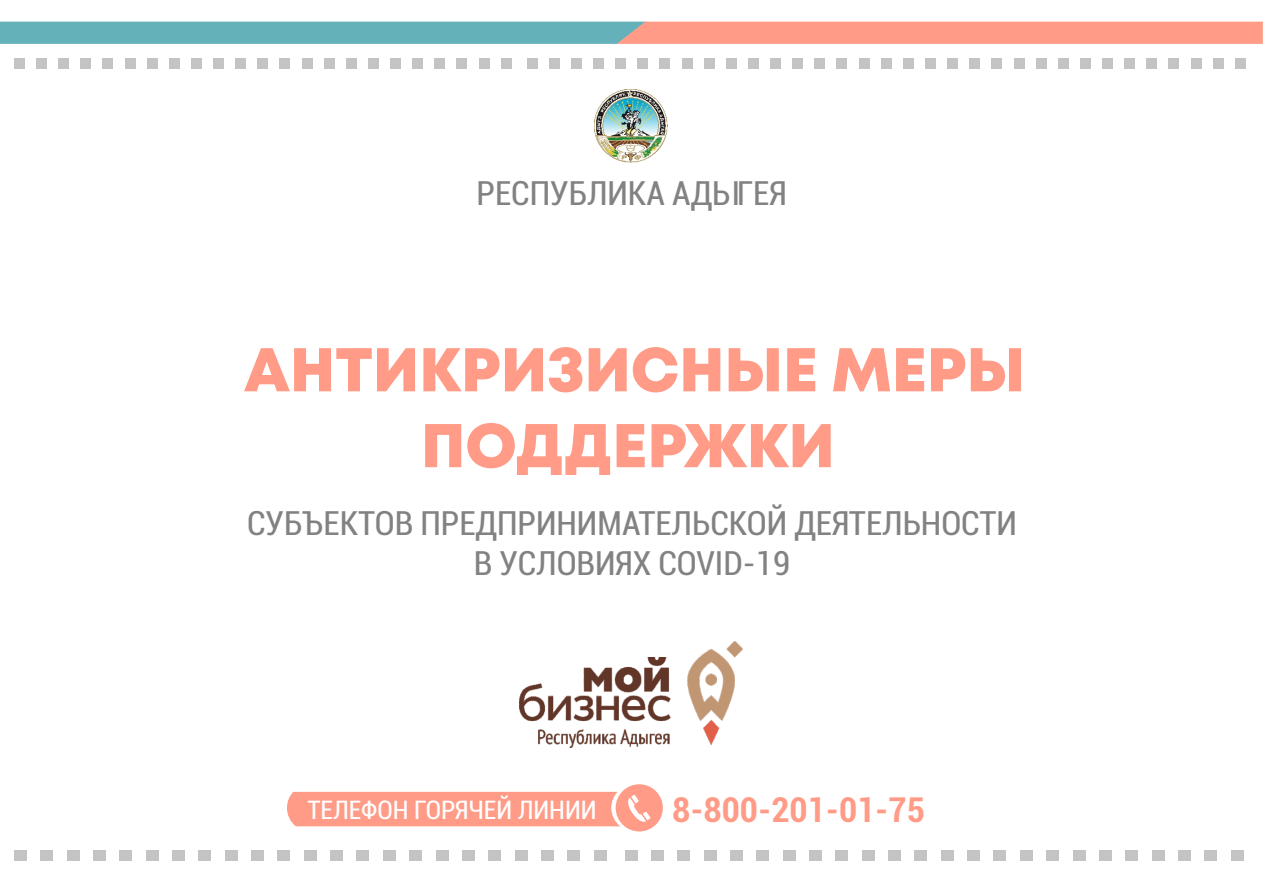
<style>
.page{position:relative;width:1263px;height:893px;background:#fff}
.page>*{position:absolute;margin:0;border:0;box-sizing:border-box;transform-origin:0 0}
.t1{font:61.65px/75.9px "Mont Heavy DEMO";color:#ff9b86;text-align:center}
.t2{font:700 condensed 34.65px "Roboto";color:#ff9b86}
.t3{font:condensed 33.45px/40.2px "Roboto";color:#818281;text-align:center}
.t4{font:condensed 25.8px "Roboto";color:#fff}
</style>
<div class="page">
<div style="left:287px;top:792px;width:333px;height:34px;background:#ff9b86"></div>
<img style="left:595px;top:89px;width:73px;height:73px">
<div style="left:616px;top:784px;width:47px;height:47px;background:#ff9b86;border-radius:50%"></div>
<svg style="left:628px;top:795px;width:22px;height:27px"></svg>
<svg style="left:0;top:22px;width:1263px;height:22px;background:#b1a6a0"></svg>
<div style="left:14px;top:59px;width:11px;height:10px;background:#c4c4c5"></div>
<div style="left:36px;top:59px;width:11px;height:10px;background:#c4c4c5"></div>
<div style="left:58px;top:59px;width:11px;height:10px;background:#c4c4c5"></div>
<div style="left:81px;top:59px;width:10px;height:10px;background:#c4c4c5"></div>
<div style="left:103px;top:59px;width:10px;height:10px;background:#c4c4c5"></div>
<div style="left:125px;top:59px;width:10px;height:10px;background:#c4c4c5"></div>
<div style="left:147px;top:59px;width:10px;height:10px;background:#c4c4c5"></div>
<div style="left:169px;top:59px;width:11px;height:10px;background:#c4c4c5"></div>
<div style="left:191px;top:59px;width:11px;height:10px;background:#c4c4c5"></div>
<div style="left:213px;top:59px;width:11px;height:10px;background:#c4c4c5"></div>
<div style="left:235px;top:59px;width:11px;height:10px;background:#c4c4c5"></div>
<div style="left:258px;top:59px;width:10px;height:10px;background:#c4c4c5"></div>
<div style="left:280px;top:59px;width:10px;height:10px;background:#c4c4c5"></div>
<div style="left:302px;top:59px;width:10px;height:10px;background:#c4c4c5"></div>
<div style="left:324px;top:59px;width:10px;height:10px;background:#c4c4c5"></div>
<div style="left:346px;top:59px;width:10px;height:10px;background:#c4c4c5"></div>
<div style="left:368px;top:59px;width:11px;height:10px;background:#c4c4c5"></div>
<div style="left:390px;top:59px;width:11px;height:10px;background:#c4c4c5"></div>
<div style="left:412px;top:59px;width:11px;height:10px;background:#c4c4c5"></div>
<div style="left:435px;top:59px;width:10px;height:10px;background:#c4c4c5"></div>
<div style="left:457px;top:59px;width:10px;height:10px;background:#c4c4c5"></div>
<div style="left:479px;top:59px;width:10px;height:10px;background:#c4c4c5"></div>
<div style="left:501px;top:59px;width:10px;height:10px;background:#c4c4c5"></div>
<div style="left:527px;top:59px;width:10px;height:10px;background:#c4c4c5"></div>
<div style="left:549px;top:59px;width:10px;height:10px;background:#c4c4c5"></div>
<div style="left:571px;top:59px;width:11px;height:10px;background:#c4c4c5"></div>
<div style="left:593px;top:59px;width:11px;height:10px;background:#c4c4c5"></div>
<div style="left:615px;top:59px;width:11px;height:10px;background:#c4c4c5"></div>
<div style="left:638px;top:59px;width:10px;height:10px;background:#c4c4c5"></div>
<div style="left:660px;top:59px;width:10px;height:10px;background:#c4c4c5"></div>
<div style="left:682px;top:59px;width:10px;height:10px;background:#c4c4c5"></div>
<div style="left:704px;top:59px;width:10px;height:10px;background:#c4c4c5"></div>
<div style="left:726px;top:59px;width:10px;height:10px;background:#c4c4c5"></div>
<div style="left:748px;top:59px;width:11px;height:10px;background:#c4c4c5"></div>
<div style="left:770px;top:59px;width:11px;height:10px;background:#c4c4c5"></div>
<div style="left:792px;top:59px;width:11px;height:10px;background:#c4c4c5"></div>
<div style="left:814px;top:59px;width:11px;height:10px;background:#c4c4c5"></div>
<div style="left:837px;top:59px;width:10px;height:10px;background:#c4c4c5"></div>
<div style="left:859px;top:59px;width:10px;height:10px;background:#c4c4c5"></div>
<div style="left:881px;top:59px;width:10px;height:10px;background:#c4c4c5"></div>
<div style="left:903px;top:59px;width:11px;height:10px;background:#c4c4c5"></div>
<div style="left:925px;top:59px;width:11px;height:10px;background:#c4c4c5"></div>
<div style="left:947px;top:59px;width:11px;height:10px;background:#c4c4c5"></div>
<div style="left:970px;top:59px;width:10px;height:10px;background:#c4c4c5"></div>
<div style="left:992px;top:59px;width:10px;height:10px;background:#c4c4c5"></div>
<div style="left:1014px;top:59px;width:10px;height:10px;background:#c4c4c5"></div>
<div style="left:1036px;top:59px;width:10px;height:10px;background:#c4c4c5"></div>
<div style="left:1058px;top:59px;width:10px;height:10px;background:#c4c4c5"></div>
<div style="left:1080px;top:59px;width:11px;height:10px;background:#c4c4c5"></div>
<div style="left:1102px;top:59px;width:11px;height:10px;background:#c4c4c5"></div>
<div style="left:1124px;top:59px;width:11px;height:10px;background:#c4c4c5"></div>
<div style="left:1146px;top:59px;width:11px;height:10px;background:#c4c4c5"></div>
<div style="left:1169px;top:59px;width:10px;height:10px;background:#c4c4c5"></div>
<div style="left:1191px;top:59px;width:10px;height:10px;background:#c4c4c5"></div>
<div style="left:1213px;top:59px;width:10px;height:10px;background:#c4c4c5"></div>
<div style="left:1235px;top:59px;width:10px;height:10px;background:#c4c4c5"></div>
<div style="left:14px;top:850px;width:13px;height:11px;background:#c4c4c5"></div>
<div style="left:41px;top:850px;width:12px;height:11px;background:#c4c4c5"></div>
<div style="left:67px;top:850px;width:12px;height:11px;background:#c4c4c5"></div>
<div style="left:93px;top:850px;width:13px;height:11px;background:#c4c4c5"></div>
<div style="left:120px;top:850px;width:12px;height:11px;background:#c4c4c5"></div>
<div style="left:146px;top:850px;width:12px;height:11px;background:#c4c4c5"></div>
<div style="left:172px;top:850px;width:13px;height:11px;background:#c4c4c5"></div>
<div style="left:199px;top:850px;width:12px;height:11px;background:#c4c4c5"></div>
<div style="left:225px;top:850px;width:12px;height:11px;background:#c4c4c5"></div>
<div style="left:251px;top:850px;width:13px;height:11px;background:#c4c4c5"></div>
<div style="left:278px;top:850px;width:12px;height:11px;background:#c4c4c5"></div>
<div style="left:304px;top:850px;width:12px;height:11px;background:#c4c4c5"></div>
<div style="left:330px;top:850px;width:13px;height:11px;background:#c4c4c5"></div>
<div style="left:357px;top:850px;width:12px;height:11px;background:#c4c4c5"></div>
<div style="left:383px;top:850px;width:12px;height:11px;background:#c4c4c5"></div>
<div style="left:409px;top:850px;width:13px;height:11px;background:#c4c4c5"></div>
<div style="left:436px;top:850px;width:12px;height:11px;background:#c4c4c5"></div>
<div style="left:462px;top:850px;width:12px;height:11px;background:#c4c4c5"></div>
<div style="left:488px;top:850px;width:13px;height:11px;background:#c4c4c5"></div>
<div style="left:515px;top:850px;width:12px;height:11px;background:#c4c4c5"></div>
<div style="left:541px;top:850px;width:13px;height:11px;background:#c4c4c5"></div>
<div style="left:567px;top:850px;width:13px;height:11px;background:#c4c4c5"></div>
<div style="left:594px;top:850px;width:12px;height:11px;background:#c4c4c5"></div>
<div style="left:625px;top:850px;width:12px;height:11px;background:#c4c4c5"></div>
<div style="left:651px;top:850px;width:13px;height:11px;background:#c4c4c5"></div>
<div style="left:677px;top:850px;width:13px;height:11px;background:#c4c4c5"></div>
<div style="left:704px;top:850px;width:12px;height:11px;background:#c4c4c5"></div>
<div style="left:730px;top:850px;width:13px;height:11px;background:#c4c4c5"></div>
<div style="left:756px;top:850px;width:13px;height:11px;background:#c4c4c5"></div>
<div style="left:783px;top:850px;width:12px;height:11px;background:#c4c4c5"></div>
<div style="left:809px;top:850px;width:13px;height:11px;background:#c4c4c5"></div>
<div style="left:836px;top:850px;width:12px;height:11px;background:#c4c4c5"></div>
<div style="left:862px;top:850px;width:12px;height:11px;background:#c4c4c5"></div>
<div style="left:888px;top:850px;width:13px;height:11px;background:#c4c4c5"></div>
<div style="left:915px;top:850px;width:12px;height:11px;background:#c4c4c5"></div>
<div style="left:941px;top:850px;width:12px;height:11px;background:#c4c4c5"></div>
<div style="left:967px;top:850px;width:13px;height:11px;background:#c4c4c5"></div>
<div style="left:994px;top:850px;width:12px;height:11px;background:#c4c4c5"></div>
<div style="left:1020px;top:850px;width:13px;height:11px;background:#c4c4c5"></div>
<div style="left:1046px;top:850px;width:13px;height:11px;background:#c4c4c5"></div>
<div style="left:1073px;top:850px;width:12px;height:11px;background:#c4c4c5"></div>
<div style="left:1099px;top:850px;width:13px;height:11px;background:#c4c4c5"></div>
<div style="left:1126px;top:850px;width:12px;height:11px;background:#c4c4c5"></div>
<div style="left:1152px;top:850px;width:12px;height:11px;background:#c4c4c5"></div>
<div style="left:1178px;top:850px;width:13px;height:11px;background:#c4c4c5"></div>
<div style="left:1205px;top:850px;width:12px;height:11px;background:#c4c4c5"></div>
<div style="left:1231px;top:850px;width:12px;height:11px;background:#c4c4c5"></div>
<img style="left:519px;top:642px;width:223px;height:105px">
<p class="t3" style="left:477px;top:176px;width:311px">РЕСПУБЛИКА АДЫГЕЯ</p>
<h1 class="t1" style="left:244px;top:336px;width:782px">АНТИКРИЗИСНЫЕ МЕРЫ<br>ПОДДЕРЖКИ</h1>
<p class="t3" style="left:247px;top:506px;width:771px">СУБЪЕКТОВ ПРЕДПРИНИМАТЕЛЬСКОЙ ДЕЯТЕЛЬНОСТИ<br>В УСЛОВИЯХ COVID-19</p>
<p class="t4" style="left:307px;top:800px;width:290px">ТЕЛЕФОН ГОРЯЧЕЙ ЛИНИИ</p>
<p class="t2" style="left:672px;top:796px;width:254px">8-800-201-01-75</p>
</div>
